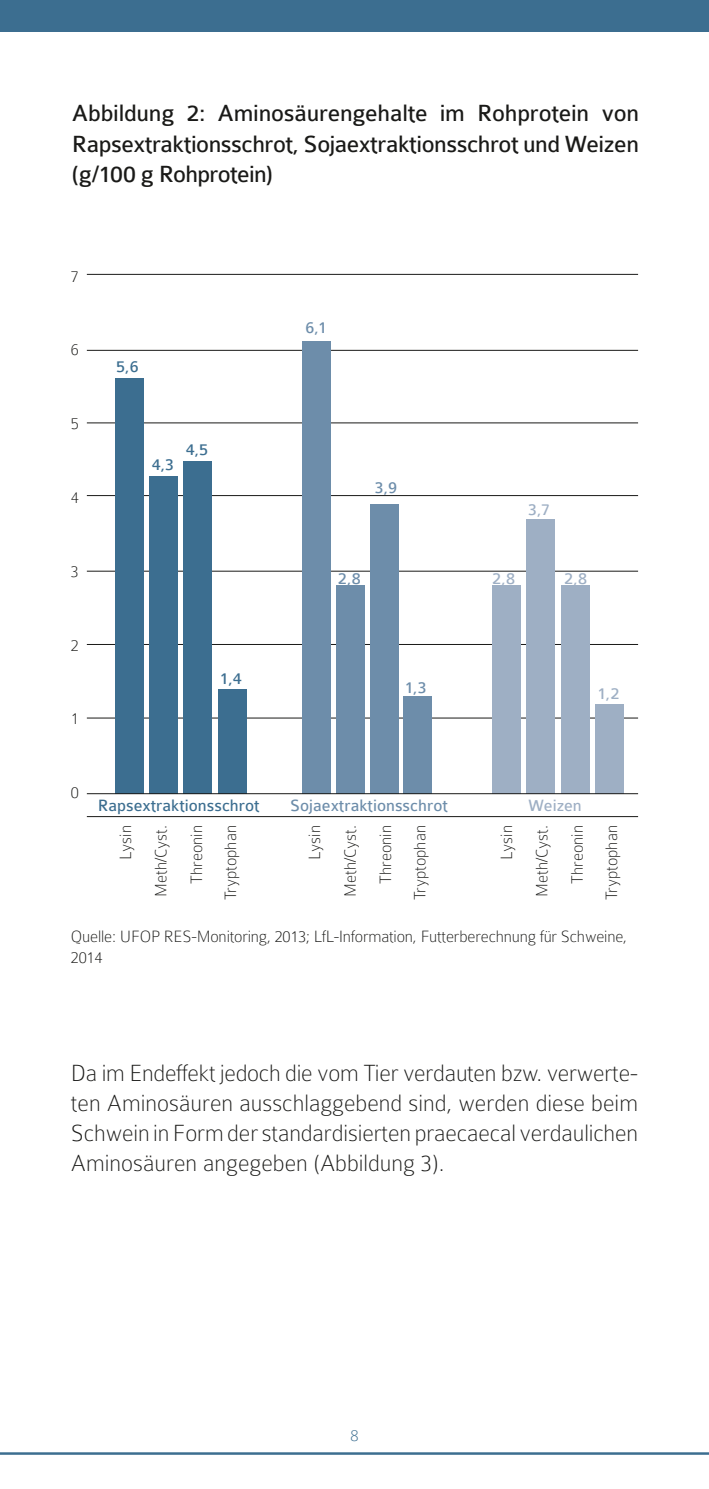
<style>
.page{position:relative;width:709px;height:1489px;background:#fff}
.page>*{position:absolute;margin:0;border:0;box-sizing:border-box;transform-origin:0 0}
.t1{font:100 25px/30px "Colaborate";color:#1a1a18;text-align:justify}
.t2{font:25px/30px "Colaborate";letter-spacing:-.02em;color:#1a1a18;text-align:justify}
.t3{font:100 17.5px/21px "Colaborate";letter-spacing:-.01em;color:#1a1a18}
.t4{font:17.5px "Colaborate";color:#3c6e90}
.t5{font:17.5px "Colaborate";color:#6d8daa}
.t6{font:17.5px "Colaborate";color:#9eafc4}
.t7{font:100 17.5px "Colaborate";color:#3c6e90}
</style>
<div class="page">
<div style="left:0;top:0;width:709px;height:32px;background:#3c6e90"></div>
<hr style="left:0;top:1452px;width:709px;height:2px;background:#3c6e90">
<hr style="left:87px;top:274px;width:551px;height:1px;background:#1a1a18">
<hr style="left:87px;top:350px;width:551px;height:1px;background:#1a1a18">
<hr style="left:87px;top:422px;width:551px;height:1px;background:#1a1a18">
<hr style="left:87px;top:495px;width:551px;height:1px;background:#1a1a18">
<hr style="left:87px;top:570px;width:551px;height:1px;background:#1a1a18">
<hr style="left:87px;top:644px;width:551px;height:1px;background:#1a1a18">
<hr style="left:87px;top:717px;width:551px;height:1px;background:#1a1a18">
<hr style="left:87px;top:816px;width:551px;height:1px;background:#1a1a18">
<div style="left:115px;top:379px;width:28px;height:415px;background:#3c6e90"></div>
<div style="left:149px;top:476px;width:29px;height:318px;background:#3c6e90"></div>
<div style="left:184px;top:461px;width:28px;height:333px;background:#3c6e90"></div>
<div style="left:218px;top:689px;width:28px;height:105px;background:#3c6e90"></div>
<div style="left:302px;top:341px;width:28px;height:453px;background:#6d8daa"></div>
<div style="left:336px;top:585px;width:29px;height:209px;background:#6d8daa"></div>
<div style="left:371px;top:504px;width:28px;height:290px;background:#6d8daa"></div>
<div style="left:403px;top:696px;width:29px;height:98px;background:#6d8daa"></div>
<div style="left:492px;top:585px;width:28px;height:209px;background:#9eafc4"></div>
<div style="left:526px;top:519px;width:29px;height:275px;background:#9eafc4"></div>
<div style="left:561px;top:585px;width:28px;height:209px;background:#9eafc4"></div>
<div style="left:595px;top:704px;width:28px;height:90px;background:#9eafc4"></div>
<hr style="left:87px;top:793px;width:551px;height:1px;background:#1a1a18">
<p class="t2" style="left:72px;top:99px;width:568px">Abbildung 2: Aminosäurengehalte im Rohprotein von Rapsextraktionsschrot, Sojaextraktionsschrot und Weizen (g/100 g Rohprotein)</p>
<p class="t3" style="left:71px;top:265px;width:10px">7</p>
<p class="t3" style="left:71px;top:339px;width:10px">6</p>
<p class="t3" style="left:71px;top:413px;width:10px">5</p>
<p class="t3" style="left:71px;top:487px;width:10px">4</p>
<p class="t3" style="left:71px;top:560px;width:10px">3</p>
<p class="t3" style="left:71px;top:634px;width:10px">2</p>
<p class="t3" style="left:71px;top:708px;width:10px">1</p>
<p class="t4" style="left:116px;top:357px;width:24px">5,6</p>
<p class="t4" style="left:152px;top:455px;width:24px">4,3</p>
<p class="t4" style="left:186px;top:440px;width:24px">4,5</p>
<p class="t4" style="left:219px;top:669px;width:24px">1,4</p>
<p class="t5" style="left:305px;top:318px;width:23px">6,1</p>
<p class="t5" style="left:375px;top:478px;width:24px">3,9</p>
<p class="t5" style="left:338px;top:569px;width:24px">2,8</p>
<p class="t6" style="left:528px;top:500px;width:24px">3,7</p>
<p class="t6" style="left:492px;top:569px;width:24px">2,8</p>
<p class="t6" style="left:564px;top:569px;width:24px">2,8</p>
<p class="t5" style="left:404px;top:678px;width:24px">1,3</p>
<p class="t6" style="left:597px;top:684px;width:24px">1,2</p>
<p class="t3" style="left:71px;top:782px;width:10px">0</p>
<p class="t4" style="left:98px;top:796px;width:163px">Rapsextraktionsschrot</p>
<p class="t5" style="left:290px;top:796px;width:159px">Sojaextraktionsschrot</p>
<p class="t6" style="left:528px;top:796px;width:55px">Weizen</p>
<p class="t3" style="left:220px;top:899px;width:76px;rotate:-90deg">Tryptophan</p>
<p class="t3" style="left:409px;top:899px;width:76px;rotate:-90deg">Tryptophan</p>
<p class="t3" style="left:601px;top:899px;width:76px;rotate:-90deg">Tryptophan</p>
<p class="t3" style="left:115px;top:859px;width:36px;rotate:-90deg">Lysin</p>
<p class="t3" style="left:304px;top:859px;width:36px;rotate:-90deg">Lysin</p>
<p class="t3" style="left:496px;top:859px;width:36px;rotate:-90deg">Lysin</p>
<p class="t3" style="left:186px;top:883px;width:60px;rotate:-90deg">Threonin</p>
<p class="t3" style="left:375px;top:883px;width:60px;rotate:-90deg">Threonin</p>
<p class="t3" style="left:567px;top:883px;width:60px;rotate:-90deg">Threonin</p>
<p class="t3" style="left:150px;top:896px;width:73px;rotate:-90deg">Meth/Cyst.</p>
<p class="t3" style="left:340px;top:896px;width:73px;rotate:-90deg">Meth/Cyst.</p>
<p class="t3" style="left:531px;top:896px;width:73px;rotate:-90deg">Meth/Cyst.</p>
<p class="t3" style="left:71px;top:925px;width:558px">Quelle: UFOP RES-Monitoring, 2013; LfL-Information, Futterberechnung für Schweine,<br>2014</p>
<p class="t1" style="left:71px;top:1057px;width:569px">Da im Endeffekt jedoch die vom Tier verdauten bzw. verwerte&shy;ten Aminosäuren ausschlaggebend sind, werden diese beim Schwein in Form der standardisierten praecaecal verdaulichen Aminosäuren angegeben (Abbildung 3).</p>
<p class="t7" style="left:350px;top:1425px;width:10px">8</p>
</div>
